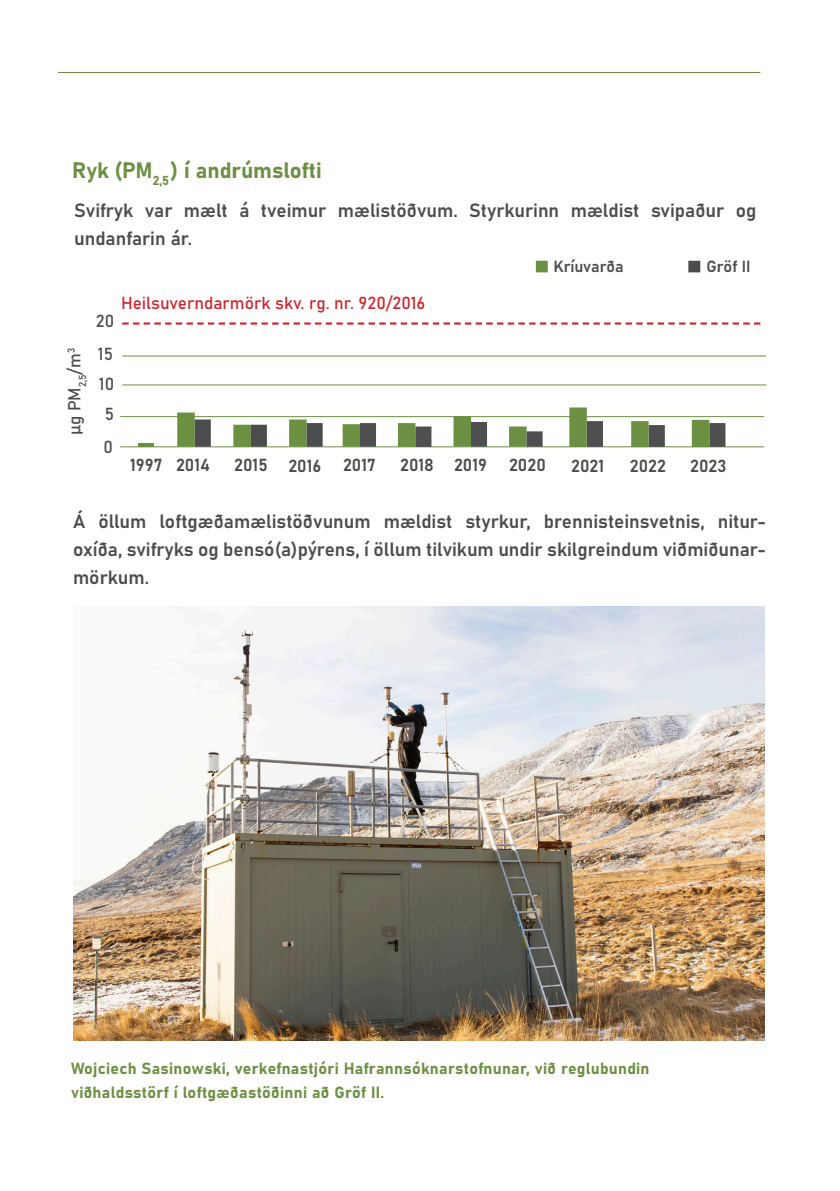
<style>
.page{position:relative;width:840px;height:1191px;background:#fff}
.page>*{position:absolute;margin:0;border:0;box-sizing:border-box;transform-origin:0 0}
.t1{font:22px "Bahnschrift";color:#6b9041}
.fliesstext{font:19px/28px "Bahnschrift";color:#4b4c4d;text-align:justify}
.t2{font:17.2px "Bahnschrift";color:#4b4c4d}
.t3{font:17.2px "Bahnschrift";color:#d1232a}
.myndatexti{font:16px/24px "Bahnschrift";letter-spacing:.02em;color:#6b9041}
.t4{font:16px "Bahnschrift";color:#4b4c4d}
</style>
<div class="page">
<hr style="left:58px;top:72px;width:702px;height:1px;background:#6b9041">
<svg style="left:122px;top:322px;width:638px;height:3px"></svg>
<hr style="left:122px;top:384px;width:643px;height:1px;background:#6b9041">
<hr style="left:120px;top:416px;width:643px;height:1px;background:#6b9041">
<hr style="left:122px;top:356px;width:643px;height:1px;background:#6b9041">
<hr style="left:120px;top:446px;width:643px;height:1px;background:#6b9041">
<hr style="left:138px;top:443px;width:15px;height:4px;background:#6b9041">
<div style="left:535px;top:261px;width:12px;height:11px;background:#6b9041;border:2px solid #6b9041"></div>
<div style="left:688px;top:261px;width:12px;height:11px;background:#4b4c4d;border:2px solid #4b4c4d"></div>
<img style="left:73px;top:606px;width:690px;height:434px">
<div style="left:177px;top:412px;width:18px;height:35px;background:#6b9041;border:2px solid #6b9041"></div>
<div style="left:233px;top:425px;width:18px;height:22px;background:#6b9041;border:2px solid #6b9041"></div>
<div style="left:289px;top:419px;width:17px;height:28px;background:#6b9041;border:2px solid #6b9041"></div>
<div style="left:342px;top:424px;width:18px;height:23px;background:#6b9041;border:2px solid #6b9041"></div>
<div style="left:397px;top:423px;width:18px;height:24px;background:#6b9041;border:2px solid #6b9041"></div>
<div style="left:453px;top:416px;width:17px;height:30px;background:#6b9041;border:2px solid #6b9041"></div>
<div style="left:509px;top:426px;width:17px;height:20px;background:#6b9041;border:2px solid #6b9041"></div>
<div style="left:569px;top:407px;width:17px;height:40px;background:#6b9041;border:2px solid #6b9041"></div>
<div style="left:631px;top:421px;width:17px;height:26px;background:#6b9041;border:2px solid #6b9041"></div>
<div style="left:691px;top:420px;width:18px;height:27px;background:#6b9041;border:2px solid #6b9041"></div>
<div style="left:195px;top:419px;width:16px;height:28px;background:#4b4c4d;border:2px solid #4b4c4d"></div>
<div style="left:251px;top:425px;width:16px;height:22px;background:#4b4c4d;border:2px solid #4b4c4d"></div>
<div style="left:306px;top:423px;width:16px;height:24px;background:#4b4c4d;border:2px solid #4b4c4d"></div>
<div style="left:360px;top:423px;width:16px;height:24px;background:#4f4f51;border:2px solid #4f4f51"></div>
<div style="left:415px;top:426px;width:16px;height:21px;background:#4f4f51;border:2px solid #4f4f51"></div>
<div style="left:470px;top:422px;width:17px;height:25px;background:#4f4f51;border:2px solid #4f4f51"></div>
<div style="left:526px;top:431px;width:16px;height:16px;background:#4f4f51;border:2px solid #4f4f51"></div>
<div style="left:586px;top:421px;width:16px;height:26px;background:#4f4f51;border:2px solid #4f4f51"></div>
<div style="left:648px;top:425px;width:16px;height:22px;background:#4f4f51;border:2px solid #4f4f51"></div>
<div style="left:709px;top:423px;width:16px;height:24px;background:#4f4f51;border:2px solid #4f4f51"></div>
<p class="t1" style="left:72px;top:153px;width:251px">Ryk (PM<sub>2,5</sub>) í andrúmslofti</p>
<p class="fliesstext" style="left:74px;top:195px;width:683px">Svifryk var mælt á tveimur mælistöðvum. Styrkurinn mældist svipaður og undanfarin ár.</p>
<p class="t2" style="left:61px;top:435px;width:89px;rotate:-90deg">μд PM<sub>2,5</sub>/m<sup>3</sup></p>
<p class="t2" style="left:96px;top:308px;width:20px">20</p>
<p class="t2" style="left:98px;top:341px;width:17px">15</p>
<p class="t2" style="left:99px;top:371px;width:17px">10</p>
<p class="t2" style="left:105px;top:401px;width:11px">5</p>
<p class="t2" style="left:103px;top:434px;width:11px">0</p>
<p class="t3" style="left:121px;top:290px;width:306px">Heilsuverndarmörk skv. rg. nr. 920/2016</p>
<p class="t4" style="left:553px;top:254px;width:71px">Kríuvarða</p>
<p class="t4" style="left:706px;top:254px;width:45px">Gröf II</p>
<p class="t2" style="left:130px;top:452px;width:34px">1997</p>
<p class="t2" style="left:176px;top:452px;width:35px">2014</p>
<p class="t2" style="left:234px;top:452px;width:35px">2015</p>
<p class="t2" style="left:288px;top:452px;width:34px">2016</p>
<p class="t2" style="left:343px;top:452px;width:34px">2017</p>
<p class="t2" style="left:400px;top:452px;width:35px">2018</p>
<p class="t2" style="left:454px;top:452px;width:34px">2019</p>
<p class="t2" style="left:508px;top:452px;width:38px">2020</p>
<p class="t2" style="left:571px;top:453px;width:35px">2021</p>
<p class="t2" style="left:629px;top:453px;width:38px">2022</p>
<p class="t2" style="left:689px;top:453px;width:38px">2023</p>
<p class="fliesstext" style="left:73px;top:506px;width:694px">Á öllum loftgæðamælistöðvunum mældist styrkur, brennisteinsvetnis, nitur&shy;oxíða, svifryks og bensó(a)pýrens, í öllum tilvikum undir skilgreindum viðmiðunar&shy;mörkum.</p>
<p class="myndatexti" style="left:71px;top:1055px;width:579px">Wojciech Sasinowski, verkefnastjóri Hafrannsóknarstofnunar, við reglubundin viðhaldsstörf í loftgæðastöðinni að Gröf II.</p>
</div>
